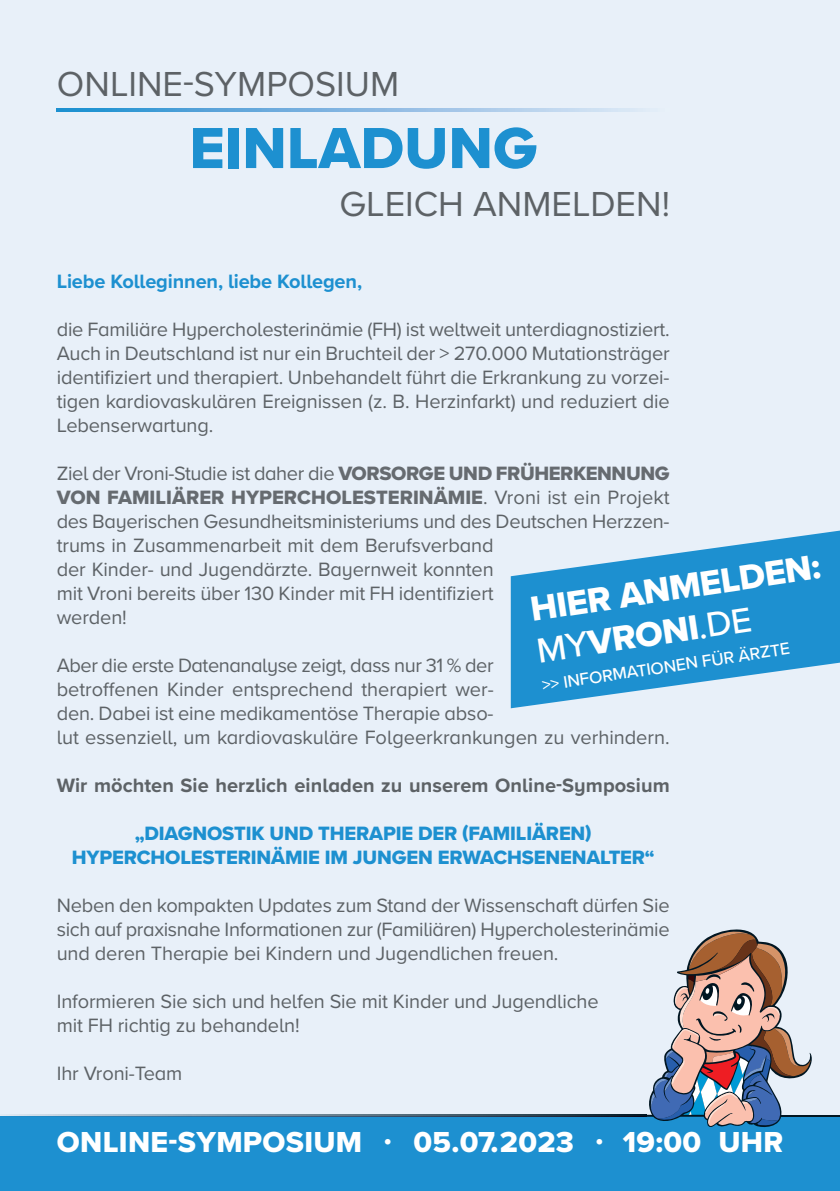
<style>
.page{position:relative;width:840px;height:1191px;background:#fff}
.page>*{position:absolute;margin:0;border:0;box-sizing:border-box;transform-origin:0 0}
.t1{font:60px "Proxima Nova A Extrabld";color:#1d90d0}
.t2{font:36px "Proxima Nova A";color:#5d6266}
.t3{font:36px "Proxima Nova A Extrabld";color:#fff}
.t4{font:500 36px "Proxima Nova A";color:#fff}
.t5{font:30px "Proxima Nova A Extrabld";letter-spacing:.01em;color:#fff}
.t6{font:20px/24px "Proxima Nova A";letter-spacing:-.005em;color:#5d6266}
.t7{font:20px/24px "Proxima Nova A Extrabld";letter-spacing:-.01em;color:#1d90d0;text-align:center}
.t8{font:700 20px "Proxima Nova A";color:#5d6266}
.t9{font:20px "Proxima Nova A Extrabld";color:#666b70}
.t10{font:700 20px "Proxima Nova A";letter-spacing:-.01em;color:#1d90d0}
.t11{font:500 17.4px "Proxima Nova A";color:#fff}
.s1{font-family:"Proxima Nova A Extrabld";color:#666b70}
.s2{font-family:"Proxima Nova A";color:#5d6266}
.s3{font-family:"Proxima Nova A Extrabld";font-weight:400}
</style>
<div class="page">
<div style="left:0;top:0;width:839px;height:1191px;background:#e8f0f9"></div>
<div style="left:0;top:1116px;width:839px;height:75px;background:#1d90d0"></div>
<img style="left:57px;top:108px;width:581px;height:3px">
<img style="left:9px;top:1114px;width:634px;height:3px">
<svg style="left:643px;top:929px;width:168px;height:198px"></svg>
<svg style="left:510px;top:530px;width:329px;height:178px;fill:#1d90d0"></svg>
<hr style="left:780px;top:1114px;width:59px;height:2px;background:#011622">
<h2 class="t2" style="left:57px;top:72px;width:343px">ONLINE-SYMPOSIUM</h2>
<h1 class="t1" style="left:189px;top:128px;width:349px">EINLADUNG</h1>
<h2 class="t2" style="left:339px;top:192px;width:332px">GLEICH ANMELDEN!</h2>
<p class="t10" style="left:57px;top:275px;width:307px">Liebe Kolleginnen, liebe Kollegen,</p>
<p class="t6" style="left:57px;top:319px;width:614px;text-align:justify">die Familiäre Hypercholesterinämie (FH) ist weltweit unterdiagnostiziert.<br>Auch in Deutschland ist nur ein Bruchteil der &gt; 270.000 Mutationsträger identifiziert und therapiert. Unbehandelt führt die Erkrankung zu vorzei&shy;tigen kardiovaskulären Ereignissen (z. B. Herzinfarkt) und reduziert die Lebenserwartung.</p>
<p class="t6" style="left:57px;top:463px;width:614px">Ziel der Vroni-Studie ist daher die <span class="s1">VORSORGE UND FRÜHERKENNUNG</span></p>
<p class="t9" style="left:57px;top:491px;width:614px">VON FAMILIÄRER HYPERCHOLESTERINÄMIE<span class="s2">. Vroni ist ein Projekt</span></p>
<p class="t6" style="left:57px;top:511px;width:614px">des Bayerischen Gesundheitsministeriums und des Deutschen Herzzen&shy;trums in Zusammenarbeit mit dem Berufsverband<br>der Kinder- und Jugendärzte. Bayernweit konnten<br>mit Vroni bereits über 130 Kinder mit FH identifiziert<br>werden!</p>
<p class="t6" style="left:57px;top:655px;width:614px">Aber die erste Datenanalyse zeigt, dass nur 31 % der<br>betroffenen Kinder entsprechend therapiert wer-<br>den. Dabei ist eine medikamentöse Therapie abso-<br>lut essenziell, um kardiovaskuläre Folgeerkrankungen zu verhindern.</p>
<p class="t8" style="left:57px;top:779px;width:614px">Wir möchten Sie herzlich einladen zu unserem Online-Symposium</p>
<p class="t7" style="left:72px;top:822px;width:584px">„DIAGNOSTIK UND THERAPIE DER (FAMILIÄREN)<br>HYPERCHOLESTERINÄMIE IM JUNGEN ERWACHSENENALTER“</p>
<p class="t6" style="left:57px;top:895px;width:614px;text-align:justify">Neben den kompakten Updates zum Stand der Wissenschaft dürfen Sie sich auf praxisnahe Informationen zur (Familiären) Hypercholesterinämie und deren Therapie bei Kindern und Jugendlichen freuen.</p>
<p class="t6" style="left:57px;top:991px;width:543px">Informieren Sie sich und helfen Sie mit Kinder und Jugendliche mit FH richtig zu behandeln!</p>
<p class="t6" style="left:57px;top:1063px;width:127px">Ihr Vroni-Team</p>
<h2 class="t3" style="left:528px;top:596px;width:294px;rotate:-8deg">HIER ANMELDEN:</h2>
<h2 class="t4" style="left:535px;top:637px;width:218px;rotate:-8deg">MY<span class="s3">VRONI</span>.DE</h2>
<p class="t11" style="left:541px;top:678px;width:251px;rotate:-8deg">&gt;&gt; INFORMATIONEN FÜR ÄRZTE</p>
<h3 class="t5" style="left:57px;top:1132px;width:727px">ONLINE-SYMPOSIUM · 05.07.2023 · 19:00 UHR</h3>
</div>
